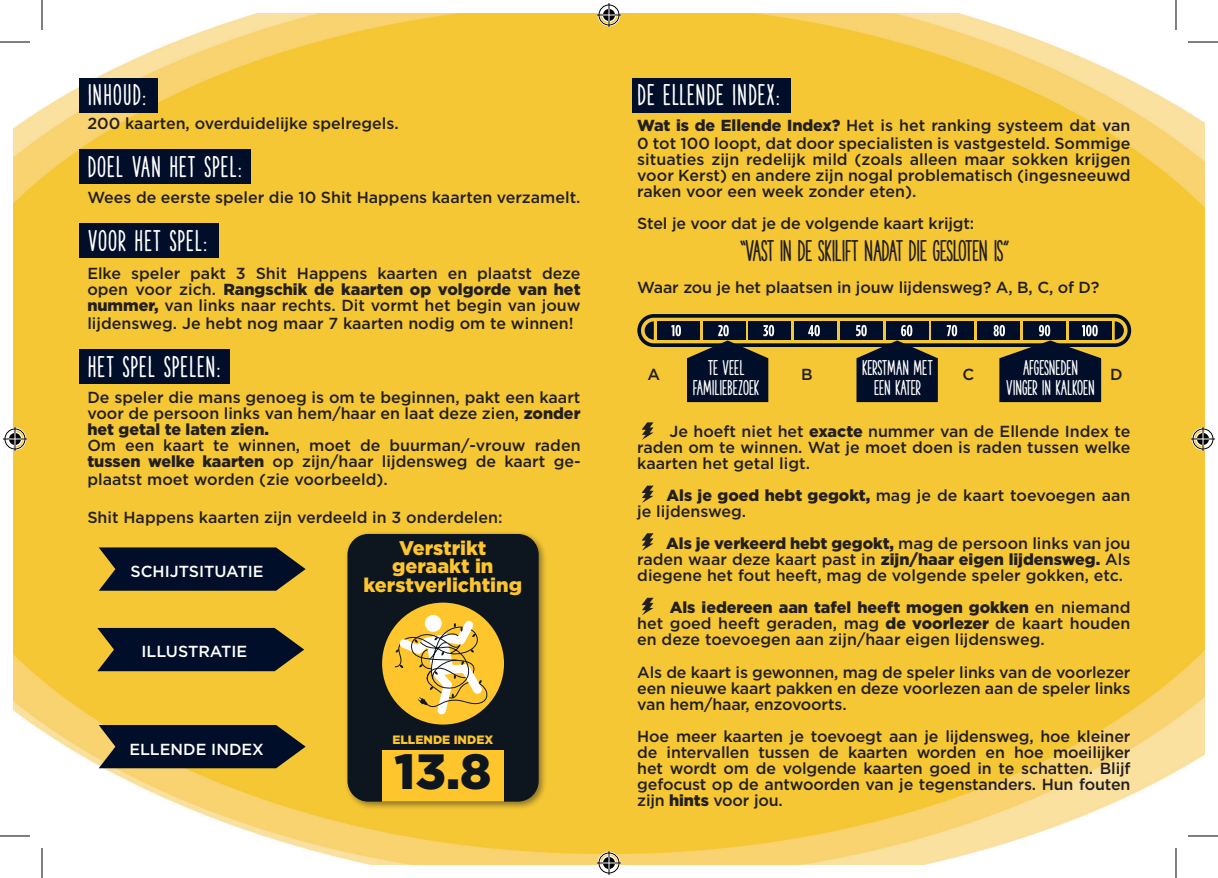
<style>
.page{position:relative;width:1218px;height:878px;background:#fff}
.page>*{position:absolute;margin:0;border:0;box-sizing:border-box;transform-origin:0 0}
.t1{font:900 49.4px "Gotham";color:#0d161e}
.t2{font:28px "The Hand Extrablack";letter-spacing:.05em;color:#fff}
.t3{font:28px "The Hand Extrablack";letter-spacing:-.01em;color:#231f20}
.t4{font:20px/20px "The Hand Extrablack";color:#fff;text-align:center}
.t5{font:900 19.8px/18.6px "Gotham";color:#fec52c;text-align:center}
.t6{font:500 16px/16px "Gotham";color:#231f20;text-align:justify}
.t7{font:500 16px "Gotham";color:#fff}
.t8{font:900 12px "Gotham";color:#fec52c}
.s1{font-weight:900}
</style>
<div class="page">
<img style="left:14px;top:14px;width:1190px;height:850px">
<div style="left:344px;top:530px;width:204px;height:281px;background:#231f20;opacity:.5"></div>
<div style="left:347px;top:534px;width:192px;height:267px;background:#0d161e"></div>
<div style="left:382px;top:749px;width:122px;height:52px;background:#fec52c"></div>
<div style="left:379px;top:599px;width:128px;height:127px;background:#0d161e"></div>
<div style="left:382px;top:602px;width:122px;height:122px;background:#fec52c;border-radius:50%"></div>
<svg style="left:393px;top:614px;width:96px;height:106px"></svg>
<svg style="left:99px;top:725px;width:207px;height:43px;background:#1b232c"></svg>
<svg style="left:97px;top:628px;width:207px;height:43px;background:#1b222a"></svg>
<svg style="left:99px;top:547px;width:207px;height:44px;background:#1f252a"></svg>
<div style="left:80px;top:349px;width:150px;height:35px;background:#000e29"></div>
<div style="left:80px;top:223px;width:139px;height:35px;background:#000e29"></div>
<div style="left:80px;top:149px;width:171px;height:35px;background:#000e29"></div>
<div style="left:80px;top:78px;width:78px;height:35px;background:#000e29"></div>
<div style="left:632px;top:78px;width:158px;height:35px;background:#000e29"></div>
<svg style="left:637px;top:314px;width:494px;height:88px;background:#675c31"></svg>
<svg style="left:642px;top:422px;width:11px;height:18px"></svg>
<svg style="left:642px;top:485px;width:11px;height:18px"></svg>
<svg style="left:642px;top:533px;width:11px;height:18px"></svg>
<svg style="left:642px;top:598px;width:11px;height:17px"></svg>
<hr style="left:0;top:41px;width:30px;height:2px;background:#fff">
<hr style="left:1188px;top:41px;width:30px;height:2px;background:#fff">
<hr style="left:0;top:834px;width:30px;height:3px;background:#fff">
<hr style="left:1188px;top:834px;width:30px;height:3px;background:#fff">
<hr style="left:41px;top:0;width:2px;height:30px;background:#fff">
<hr style="left:41px;top:848px;width:2px;height:30px;background:#fff">
<hr style="left:1175px;top:0;width:2px;height:30px;background:#fff">
<hr style="left:1175px;top:848px;width:2px;height:30px;background:#fff">
<hr style="left:0;top:42px;width:30px;height:1px;background:#000">
<hr style="left:1188px;top:42px;width:30px;height:1px;background:#000">
<hr style="left:0;top:835px;width:30px;height:1px;background:#000">
<hr style="left:1188px;top:835px;width:30px;height:1px;background:#000">
<hr style="left:42px;top:0;width:1px;height:30px;background:#000">
<hr style="left:42px;top:848px;width:1px;height:30px;background:#000">
<hr style="left:1176px;top:0;width:1px;height:30px;background:#000">
<hr style="left:1176px;top:848px;width:1px;height:30px;background:#000">
<svg style="left:597px;top:3px;width:24px;height:24px"></svg>
<svg style="left:597px;top:851px;width:24px;height:24px"></svg>
<svg style="left:3px;top:427px;width:24px;height:24px"></svg>
<svg style="left:1191px;top:427px;width:24px;height:24px"></svg>
<h2 class="t2" style="left:87px;top:79px;width:59px">INHOUD:</h2>
<p class="t6" style="left:87px;top:115px;width:313px">200 kaarten, overduidelijke spelregels.</p>
<h2 class="t2" style="left:87px;top:151px;width:155px">DOEL VAN HET SPEL:</h2>
<p class="t6" style="left:87px;top:189px;width:495px">Wees de eerste speler die 10 Shit Happens kaarten verzamelt.</p>
<h2 class="t2" style="left:87px;top:225px;width:120px">VOOR HET SPEL:</h2>
<p class="t6" style="left:87px;top:265px;width:495px">Elke speler pakt 3 Shit Happens kaarten en plaatst deze open voor zich. <span class="s1">Rangschik de kaarten op volgorde van het nummer,</span> van links naar rechts. Dit vormt het begin van jouw</p>
<p class="t6" style="left:87px;top:315px;width:488px">lijdensweg. Je hebt nog maar 7 kaarten nodig om te winnen!</p>
<h2 class="t2" style="left:87px;top:350px;width:133px">HET SPEL SPELEN:</h2>
<p class="t6" style="left:87px;top:389px;width:495px">De speler die mans genoeg is om te beginnen, pakt een kaart voor de persoon links van hem/haar en laat deze zien, <span class="s1">zonder het getal te laten zien.</span></p>
<p class="t6" style="left:87px;top:437px;width:495px">Om een kaart te winnen, moet de buurman/-vrouw raden <span class="s1">tussen welke kaarten</span> op zijn/haar lijdensweg de kaart ge-</p>
<p class="t6" style="left:87px;top:471px;width:302px">plaatst moet worden (zie voorbeeld).</p>
<p class="t6" style="left:87px;top:509px;width:417px">Shit Happens kaarten zijn verdeeld in 3 onderdelen:</p>
<p class="t7" style="left:131px;top:560px;width:135px">SCHIJTSITUATIE</p>
<p class="t7" style="left:141px;top:640px;width:107px">ILLUSTRATIE</p>
<p class="t7" style="left:129px;top:738px;width:136px">ELLENDE INDEX</p>
<p class="t5" style="left:364px;top:538px;width:160px">Verstrikt geraakt in kerstverlichting</p>
<p class="t8" style="left:392px;top:731px;width:102px">ELLENDE INDEX</p>
<h1 class="t1" style="left:394px;top:738px;width:98px">13.8</h1>
<h2 class="t2" style="left:637px;top:79px;width:143px">DE ELLENDE INDEX:</h2>
<p class="t6" style="left:637px;top:116px;width:495px;line-height:18px"><span class="s1">Wat is de Ellende Index?</span> Het is het ranking systeem dat van<br>0 tot 100 loopt, dat door specialisten is vastgesteld. Sommige</p>
<p class="t6" style="left:637px;top:151px;width:495px">situaties zijn redelijk mild (zoals alleen maar sokken krijgen voor Kerst) en andere zijn nogal problematisch (ingesneeuwd raken voor een week zonder eten).</p>
<p class="t6" style="left:637px;top:215px;width:339px">Stel je voor dat je de volgende kaart krijgt:</p>
<h2 class="t3" style="left:740px;top:235px;width:270px">“VAST IN DE SKILIFT NADAT DIE GESLOTEN IS”</h2>
<p class="t6" style="left:637px;top:279px;width:464px">Waar zou je het plaatsen in jouw lijdensweg? A, B, C, of D?</p>
<p class="t4" style="left:693px;top:358px;width:68px">TE VEEL<br>FAMILIEBEZOEK</p>
<p class="t4" style="left:862px;top:358px;width:72px">KERSTMAN MET<br>EEN KATER</p>
<p class="t4" style="left:1006px;top:358px;width:90px">AFGESNEDEN<br>VINGER IN KALKOEN</p>
<p class="t6" style="left:648px;top:366px;width:14px">A</p>
<p class="t6" style="left:801px;top:366px;width:13px">B</p>
<p class="t6" style="left:962px;top:366px;width:13px">C</p>
<p class="t6" style="left:1110px;top:366px;width:14px">D</p>
<p class="t6" style="left:637px;top:423px;width:495px;text-indent:32px">Je hoeft niet het <span class="s1">exacte</span> nummer van de Ellende Index te raden om te winnen. Wat je moet doen is raden tussen welke kaarten het getal ligt.</p>
<p class="t6" style="left:637px;top:487px;width:495px;text-indent:29px"><span class="s1">Als je goed hebt gegokt,</span> mag je de kaart toevoegen aan je lijdensweg.</p>
<p class="t6" style="left:637px;top:535px;width:495px;text-indent:29px"><span class="s1">Als je verkeerd hebt gegokt,</span> mag de persoon links van jou raden waar deze kaart past in <span class="s1">zijn/haar eigen lijdensweg.</span> Als diegene het fout heeft, mag de volgende speler gokken, etc.</p>
<p class="t6" style="left:637px;top:599px;width:495px;text-indent:32px"><span class="s1">Als iedereen aan tafel heeft mogen gokken</span> en niemand het goed heeft geraden, mag <span class="s1">de voorlezer</span> de kaart houden en deze toevoegen aan zijn/haar eigen lijdensweg.</p>
<p class="t6" style="left:637px;top:663px;width:495px">Als de kaart is gewonnen, mag de speler links van de voorlezer een nieuwe kaart pakken en deze voorlezen aan de speler links van hem/haar, enzovoorts.</p>
<p class="t6" style="left:637px;top:727px;width:495px">Hoe meer kaarten je toevoegt aan je lijdensweg, hoe kleiner de intervallen tussen de kaarten worden en hoe moeilijker het wordt om de volgende kaarten goed in te schatten. Blijf gefocust op de antwoorden van je tegenstanders. Hun fouten zijn <span class="s1">hints</span> voor jou.</p>
</div>
